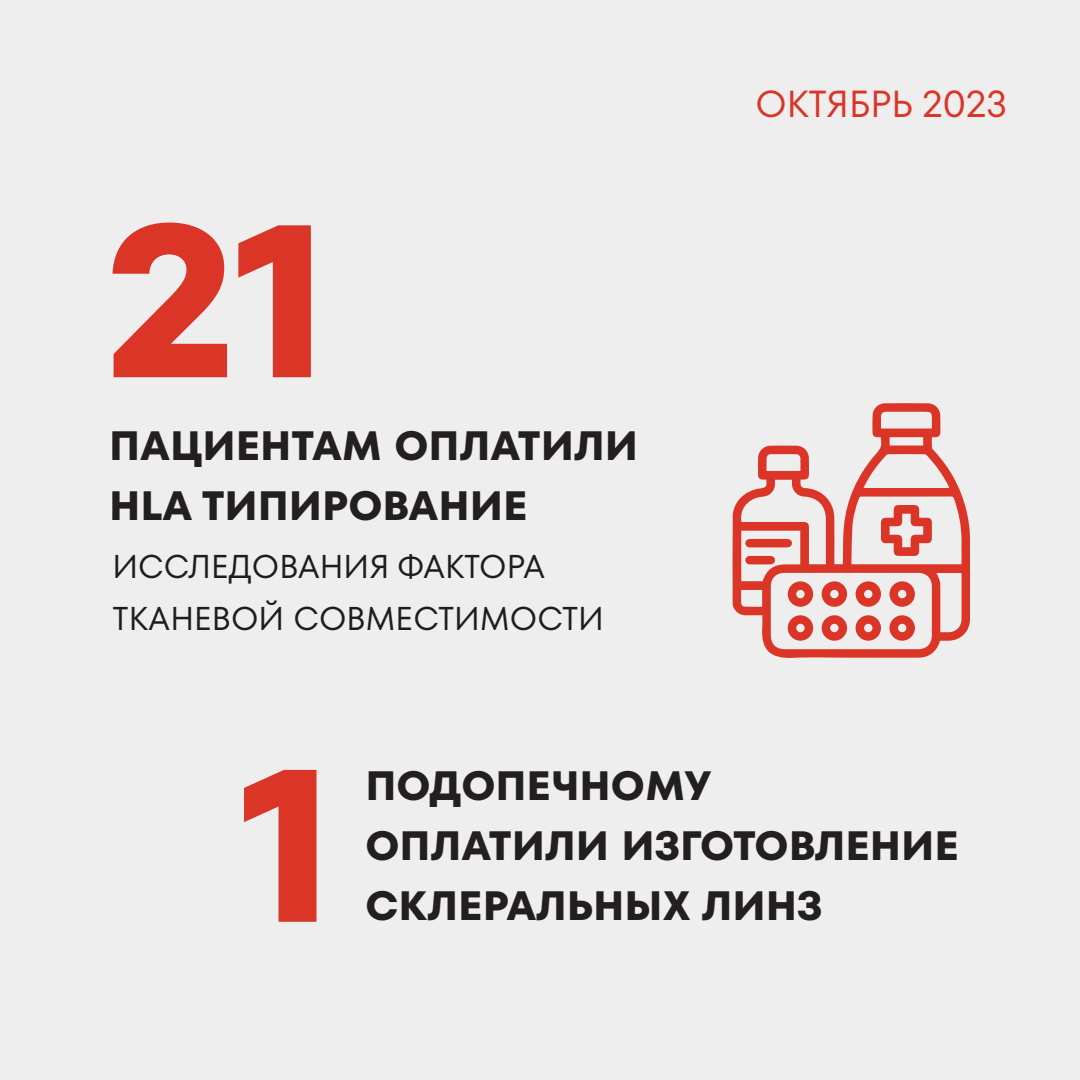
<style>
.page{position:relative;width:1080px;height:1080px;background:#eeeeef}
.page>*{position:absolute;margin:0;border:0;box-sizing:border-box;transform-origin:0 0}
.t1{font:700 217px "TT Fors";color:#da3526}
.t2{font:700 41px/60px "TT Fors";color:#231f20}
.t3{font:37.7px "TT Fors";color:#da3526}
.t4{font:33px/52.1px "TT Fors";color:#1d1d1b}
</style>
<div class="page">
<svg style="left:733px;top:403px;width:237px;height:255px"></svg>
<svg style="left:788px;top:581px;width:25px;height:26px"></svg>
<svg style="left:822px;top:581px;width:25px;height:26px"></svg>
<svg style="left:855px;top:581px;width:26px;height:26px"></svg>
<svg style="left:889px;top:581px;width:26px;height:26px"></svg>
<svg style="left:788px;top:615px;width:25px;height:26px"></svg>
<svg style="left:822px;top:615px;width:25px;height:26px"></svg>
<svg style="left:856px;top:615px;width:25px;height:26px"></svg>
<svg style="left:889px;top:615px;width:26px;height:26px"></svg>
<svg style="left:881px;top:505px;width:51px;height:51px"></svg>
<svg style="left:745px;top:539px;width:47px;height:8px"></svg>
<svg style="left:745px;top:556px;width:30px;height:8px"></svg>
<h1 class="t1" style="left:106px;top:168px;width:226px">21</h1>
<p class="t2" style="left:109px;top:416px;width:530px">ПАЦИЕНТАМ ОПЛАТИЛИ<br>HLA ТИПИРОВАНИЕ</p>
<p class="t4" style="left:112px;top:541px;width:493px">ИССЛЕДОВАНИЯ ФАКТОРА<br>ТКАНЕВОЙ СОВМЕСТИМОСТИ</p>
<p class="t3" style="left:756px;top:82px;width:253px">ОКТЯБРЬ 2023</p>
<h1 class="t1" style="left:240px;top:713px;width:98px">1</h1>
<p class="t2" style="left:365px;top:755px;width:595px">ПОДОПЕЧНОМУ<br>ОПЛАТИЛИ ИЗГОТОВЛЕНИЕ<br>СКЛЕРАЛЬНЫХ ЛИНЗ</p>
</div>
